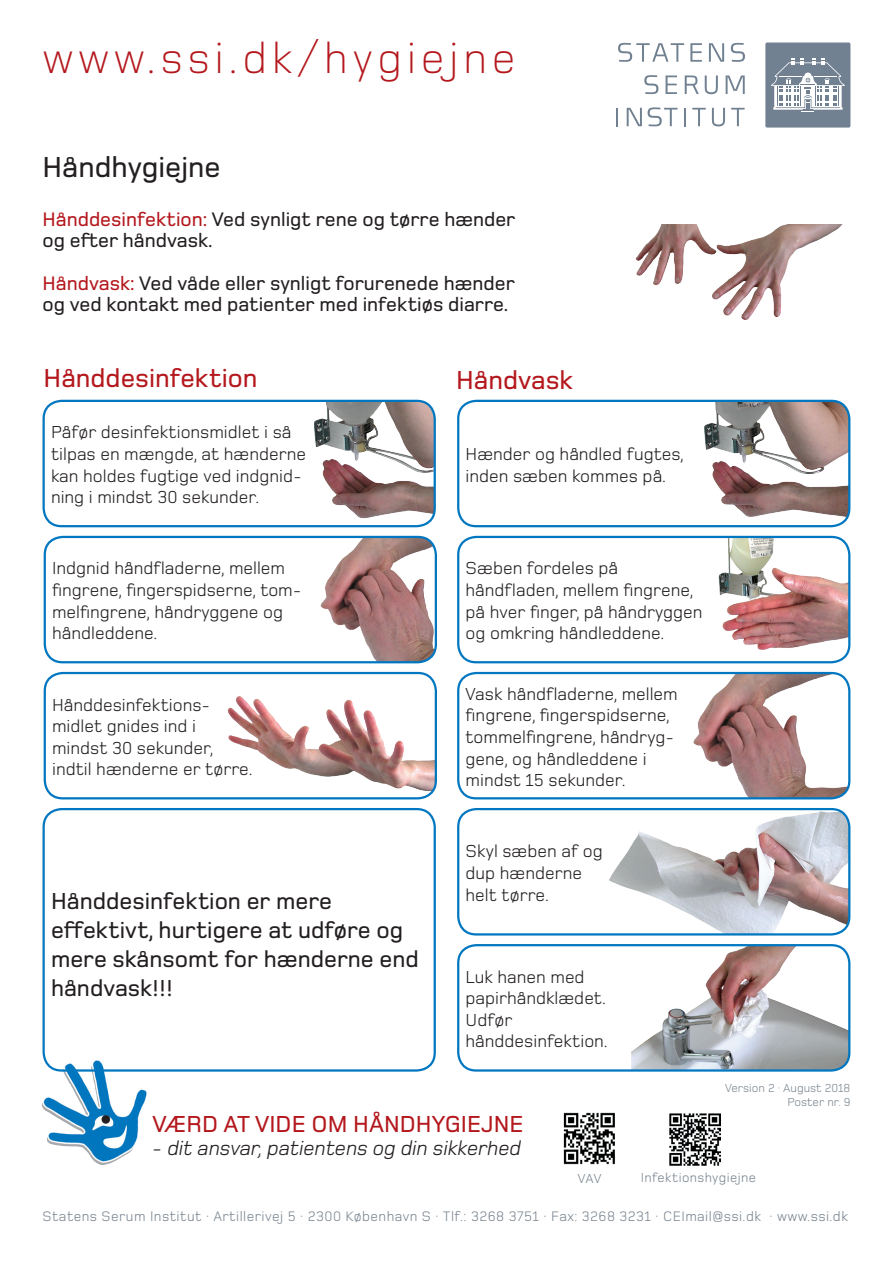
<style>
.page{position:relative;width:893px;height:1263px;background:#fff}
.page>*{position:absolute;margin:0;border:0;box-sizing:border-box;transform-origin:0 0}
.t1{font:300 45px "Foundry Monoline";letter-spacing:.1em;color:#b4181d}
.t2{font:500 30px "Foundry Monoline";color:#231f20}
.t3{font:500 27px "Foundry Monoline";color:#b4181d}
.t4{font:500 24px/28.8px "Foundry Monoline";color:#231f20}
.t5{font:500 24px "Foundry Monoline";color:#b4181d}
.t6{font:italic 21px "Foundry Monoline";color:#231f20}
.t7{font:500 20.25px/21px "Foundry Monoline";color:#231f20}
.t8{font:18px/21.6px "Foundry Monoline";color:#231f20}
.t9{font:14.25px "Foundry Monoline";letter-spacing:.03em;color:#7a8590}
.t10{font:13.5px "Foundry Monoline";letter-spacing:.03em;color:#7a8590}
.t11{font:12px/14.4px "Foundry Monoline";color:#7a8590;text-align:right}
.s1{color:#b4181d}
</style>
<div class="page">
<svg style="left:616px;top:108px;width:2px;height:18px"></svg>
<div style="left:765px;top:43px;width:85px;height:85px;background:#718191;border-radius:2px"></div>
<svg style="left:771px;top:59px;width:74px;height:53px"></svg>
<svg style="left:690px;top:43px;width:12px;height:19px"></svg>
<svg style="left:709px;top:43px;width:15px;height:19px"></svg>
<svg style="left:618px;top:43px;width:66px;height:19px"></svg>
<svg style="left:731px;top:43px;width:14px;height:19px"></svg>
<svg style="left:705px;top:76px;width:13px;height:18px"></svg>
<svg style="left:665px;top:76px;width:12px;height:18px"></svg>
<svg style="left:726px;top:76px;width:19px;height:18px"></svg>
<svg style="left:685px;top:76px;width:14px;height:18px"></svg>
<svg style="left:644px;top:75px;width:14px;height:19px"></svg>
<svg style="left:627px;top:108px;width:15px;height:18px"></svg>
<svg style="left:684px;top:108px;width:2px;height:18px"></svg>
<svg style="left:692px;top:108px;width:14px;height:18px"></svg>
<svg style="left:712px;top:108px;width:13px;height:18px"></svg>
<svg style="left:731px;top:108px;width:14px;height:18px"></svg>
<svg style="left:648px;top:107px;width:29px;height:19px"></svg>
<img style="left:635px;top:225px;width:207px;height:95px">
<img style="left:43px;top:1060px;width:104px;height:104px">
<img style="left:704px;top:401px;width:145px;height:125px">
<div style="left:457px;top:400px;width:393px;height:127px;border:2px solid #0077c0;border-radius:18px"></div>
<img style="left:718px;top:537px;width:131px;height:125px">
<div style="left:457px;top:536px;width:393px;height:127px;border:2px solid #0077c0;border-radius:18px"></div>
<img style="left:693px;top:673px;width:156px;height:125px">
<div style="left:457px;top:672px;width:393px;height:127px;border:2px solid #0077c0;border-radius:18px"></div>
<img style="left:609px;top:809px;width:240px;height:125px">
<div style="left:457px;top:808px;width:393px;height:127px;border:2px solid #0077c0;border-radius:18px"></div>
<img style="left:631px;top:945px;width:218px;height:125px">
<div style="left:457px;top:944px;width:393px;height:127px;border:2px solid #0077c0;border-radius:18px"></div>
<img style="left:313px;top:401px;width:122px;height:125px">
<div style="left:43px;top:400px;width:393px;height:127px;border:2px solid #0077c0;border-radius:18px"></div>
<img style="left:320px;top:537px;width:116px;height:125px">
<div style="left:44px;top:536px;width:393px;height:127px;border:2px solid #0077c0;border-radius:18px"></div>
<img style="left:227px;top:673px;width:209px;height:125px">
<div style="left:44px;top:672px;width:393px;height:127px;border:2px solid #0077c0;border-radius:18px"></div>
<div style="left:43px;top:808px;width:393px;height:263px;border:2px solid #0077c0;border-radius:18px"></div>
<img style="left:563px;top:1112px;width:52px;height:53px">
<img style="left:669px;top:1114px;width:51px;height:51px">
<p class="t1" style="left:43px;top:34px;width:475px">www.ssi.dk/hygiejne</p>
<p class="t2" style="left:43px;top:151px;width:180px">Håndhygiejne</p>
<p class="t7" style="left:43px;top:209px;width:474px"><span class="s1">Hånddesinfektion:</span> Ved synligt rene og tørre hænder og efer håndvask.</p>
<p class="t7" style="left:43px;top:272px;width:474px;line-height:21.6px"><span class="s1">Håndvask:</span> Ved våde eller synligt forurenede hænder og ved kontakt med patienter med infektiøs diarre.</p>
<h5 class="t3" style="left:44px;top:363px;width:215px">Hånddesinfektion</h5>
<h3 class="t3" style="left:456px;top:365px;width:118px">Håndvask</h3>
<p class="t8" style="left:51px;top:421px;width:257px">Påfør desinfektionsmidlet i så tilpas en mængde, at hænderne kan holdes fugtige ved indgnid&shy;ning i mindst 30 sekunder.</p>
<p class="t8" style="left:52px;top:558px;width:251px">Indgnid håndfaderne, mellem fngrene, fngerspidserne, tom&shy;melfngrene, håndryggene og håndleddene.</p>
<p class="t8" style="left:52px;top:694px;width:202px">Hånddesinfektions&shy;midlet gnides ind i mindst 30 sekunder, indtil hænderne er tørre.</p>
<p class="t4" style="left:51px;top:887px;width:369px">Hånddesinfektion er mere efektivt, hurtigere at udføre og mere skånsomt for hænderne end håndvask!!!</p>
<p class="t8" style="left:466px;top:443px;width:220px">Hænder og håndled fugtes, inden sæben kommes på.</p>
<p class="t8" style="left:466px;top:558px;width:238px">Sæben fordeles på håndfaden, mellem fngrene, på hver fnger, på håndryggen og omkring håndleddene.</p>
<p class="t8" style="left:466px;top:683px;width:214px">Vask håndfaderne, mellem fngrene, fngerspidserne, tommelfngrene, håndryg&shy;gene, og håndleddene i mindst 15 sekunder.</p>
<p class="t8" style="left:466px;top:840px;width:139px">Skyl sæben af og dup hænderne helt tørre.</p>
<p class="t8" style="left:466px;top:966px;width:144px">Luk hanen med papirhåndklædet.<br>Udfør hånddesinfektion.</p>
<p class="t5" style="left:153px;top:1111px;width:373px">VÆRD AT VIDE OM HÅNDHYGIEJNE</p>
<p class="t6" style="left:153px;top:1136px;width:370px">- dit ansvar, patientens og din sikkerhed</p>
<p class="t11" style="left:725px;top:1081px;width:127px">Version 2 · August 2018<br>Poster nr. 9</p>
<p class="t10" style="left:578px;top:1171px;width:25px">VAV</p>
<p class="t10" style="left:641px;top:1170px;width:117px">Infektionshygiejne</p>
<p class="t9" style="left:43px;top:1208px;width:807px">Statens Serum Institut · Artillerivej 5 · 2300 København S · Tlf.: 3268 3751 · Fax: 3268 3231 · CEImail@ssi.dk · www.ssi.dk</p>
</div>
